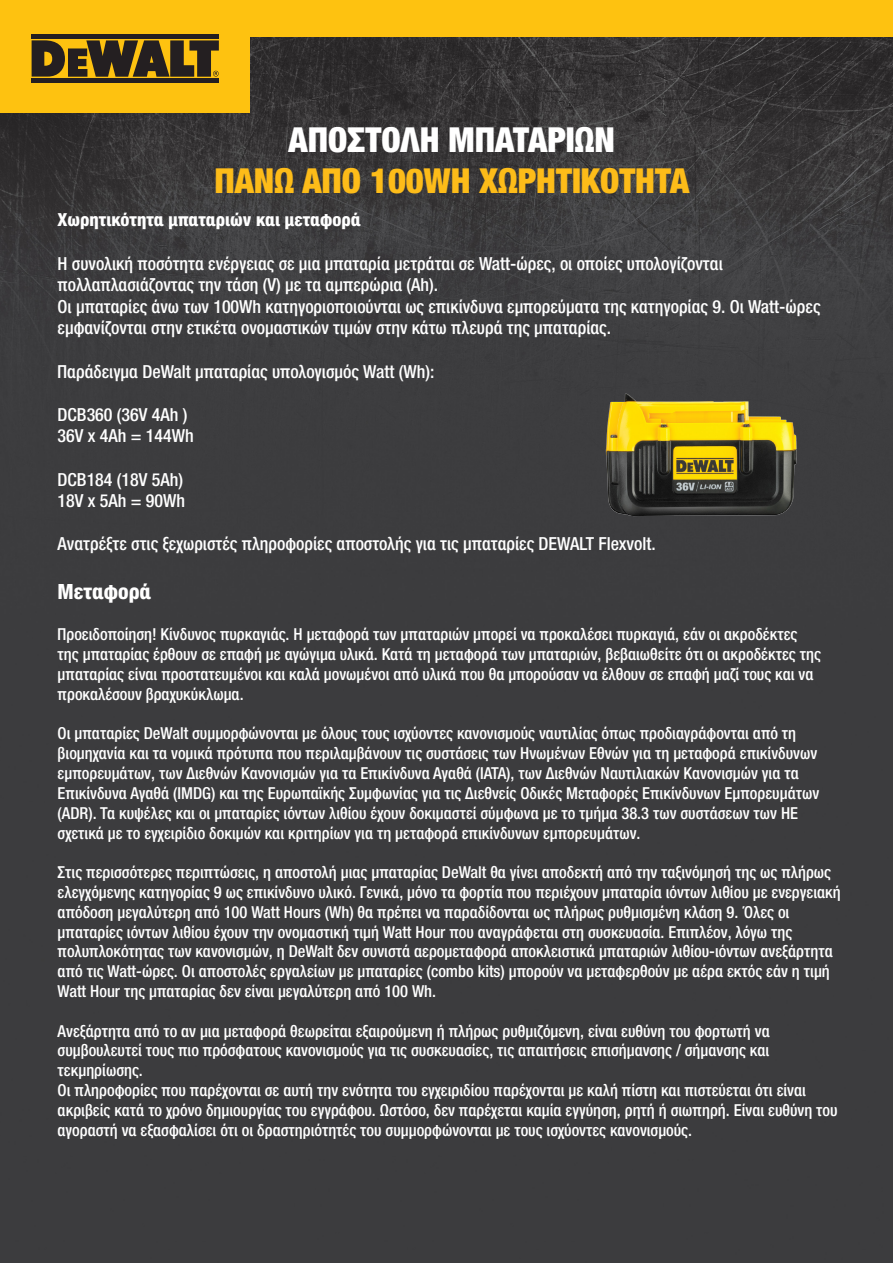
<style>
.page{position:relative;width:893px;height:1263px;background:#fff}
.page>*{position:absolute;margin:0;border:0;box-sizing:border-box;transform-origin:0 0}
.t1{font:900 condensed 34.5px "Helvetica Neue LTW1 G";color:#fdbc19}
.t2{font:900 condensed 34.5px "Helvetica Neue LTW1 G";color:#fff}
.t3{font:800 condensed 21px "Helvetica Neue LTW1 G";color:#fff}
.t4{font:500 condensed 18px/21.6px "Helvetica Neue LTW1 G";color:#fff}
.t5{font:800 condensed 18px "Helvetica Neue LTW1 G";color:#fff}
.t6{font:500 condensed 16.5px/19.8px "Helvetica Neue LTW1 G";color:#fff}
</style>
<div class="page">
<img style="left:0;top:36px;width:893px;height:1227px">
<div style="left:95px;top:0;width:798px;height:36px;background:#fec210"></div>
<div style="left:0;top:0;width:249px;height:113px;background:#fec210"></div>
<div style="left:32px;top:34px;width:187px;height:5px;background:#241f21"></div>
<div style="left:32px;top:78px;width:187px;height:5px;background:#241f21"></div>
<svg style="left:32px;top:40px;width:187px;height:37px"></svg>
<img style="left:564px;top:358px;width:260px;height:192px">
<p class="t2" style="left:289px;top:119px;width:328px">ΑΠΟΣΤΟΛΉ ΜΠΑΤΑΡΙΏΝ</p>
<p class="t1" style="left:214px;top:160px;width:476px">ΠΆΝΩ ΑΠΌ 100WH ΧΩΡΗΤΙΚΌΤΗΤΑ</p>
<p class="t5" style="left:58px;top:209px;width:304px">Χωρητικότητα μπαταριών και μεταφορά</p>
<p class="t4" style="left:58px;top:252px;width:667px">Η συνολική ποσότητα ενέργειας σε μια μπαταρία μετράται σε Watt-ώρες, οι οποίες υπολογίζονται πολλαπλασιάζοντας την τάση (V) με τα αμπερώρια (Ah).</p>
<p class="t4" style="left:58px;top:296px;width:764px">Οι μπαταρίες άνω των 100Wh κατηγοριοποιούνται ως επικίνδυνα εμπορεύματα της κατηγορίας 9. Οι Watt-ώρες εμφανίζονται στην ετικέτα ονομαστικών τιμών στην κάτω πλευρά της μπαταρίας.</p>
<p class="t4" style="left:58px;top:360px;width:378px">Παράδειγμα DeWalt μπαταρίας υπολογισμός Watt (Wh):</p>
<p class="t4" style="left:58px;top:404px;width:131px">DCB360 (36V 4Ah )</p>
<p class="t4" style="left:58px;top:425px;width:138px">36V x 4Ah = 144Wh</p>
<p class="t4" style="left:58px;top:468px;width:127px">DCB184 (18V 5Ah)</p>
<p class="t4" style="left:58px;top:490px;width:129px">18V x 5Ah = 90Wh</p>
<p class="t4" style="left:58px;top:533px;width:600px">Ανατρέξτε στις ξεχωριστές πληροφορίες αποστολής για τις μπαταρίες DEWALT Flexvolt.</p>
<p class="t3" style="left:58px;top:579px;width:95px">Μεταφορά</p>
<p class="t6" style="left:58px;top:625px;width:765px">Προειδοποίηση! Κίνδυνος πυρκαγιάς. Η μεταφορά των μπαταριών μπορεί να προκαλέσει πυρκαγιά, εάν οι ακροδέκτες της μπαταρίας έρθουν σε επαφή με αγώγιμα υλικά. Κατά τη μεταφορά των μπαταριών, βεβαιωθείτε ότι οι ακροδέκτες της μπαταρίας είναι προστατευμένοι και καλά μονωμένοι από υλικά που θα μπορούσαν να έλθουν σε επαφή μαζί τους και να προκαλέσουν βραχυκύκλωμα.</p>
<p class="t6" style="left:58px;top:724px;width:763px">Οι μπαταρίες DeWalt συμμορφώνονται με όλους τους ισχύοντες κανονισμούς ναυτιλίας όπως προδιαγράφονται από τη βιομηχανία και τα νομικά πρότυπα που περιλαμβάνουν τις συστάσεις των Ηνωμένων Εθνών για τη μεταφορά επικίνδυνων εμπορευμάτων, των Διεθνών Κανονισμών για τα Επικίνδυνα Αγαθά (IATA), των Διεθνών Ναυτιλιακών Κανονισμών για τα Επικίνδυνα Αγαθά (IMDG) και της Ευρωπαϊκής Συμφωνίας για τις Διεθνείς Οδικές Μεταφορές Επικίνδυνων Εμπορευμάτων (ADR). Τα κυψέλες και οι μπαταρίες ιόντων λιθίου έχουν δοκιμαστεί σύμφωνα με το τμήμα 38.3 των συστάσεων των ΗΕ σχετικά με το εγχειρίδιο δοκιμών και κριτηρίων για τη μεταφορά επικίνδυνων εμπορευμάτων.</p>
<p class="t6" style="left:58px;top:862px;width:785px">Στις περισσότερες περιπτώσεις, η αποστολή μιας μπαταρίας DeWalt θα γίνει αποδεκτή από την ταξινόμησή της ως πλήρως ελεγχόμενης κατηγορίας 9 ως επικίνδυνο υλικό. Γενικά, μόνο τα φορτία που περιέχουν μπαταρία ιόντων λιθίου με ενεργειακή απόδοση μεγαλύτερη από 100 Watt Hours (Wh) θα πρέπει να παραδίδονται ως πλήρως ρυθμισμένη κλάση 9. Όλες οι μπαταρίες ιόντων λιθίου έχουν την ονομαστική τιμή Watt Hour που αναγράφεται στη συσκευασία. Επιπλέον, λόγω της πολυπλοκότητας των κανονισμών, η DeWalt δεν συνιστά αερομεταφορά αποκλειστικά μπαταριών λιθίου-ιόντων ανεξάρτητα από τις Watt-ώρες. Οι αποστολές εργαλείων με μπαταρίες (combo kits) μπορούν να μεταφερθούν με αέρα εκτός εάν η τιμή Watt Hour της μπαταρίας δεν είναι μεγαλύτερη από 100 Wh.</p>
<p class="t6" style="left:58px;top:1021px;width:714px;text-align:justify">Ανεξάρτητα από το αν μια μεταφορά θεωρείται εξαιρούμενη ή πλήρως ρυθμιζόμενη, είναι ευθύνη του φορτωτή να συμβουλευτεί τους πιο πρόσφατους κανονισμούς για τις συσκευασίες, τις απαιτήσεις επισήμανσης / σήμανσης και τεκμηρίωσης.</p>
<p class="t6" style="left:58px;top:1080px;width:781px">Οι πληροφορίες που παρέχονται σε αυτή την ενότητα του εγχειριδίου παρέχονται με καλή πίστη και πιστεύεται ότι είναι ακριβείς κατά το χρόνο δημιουργίας του εγγράφου. Ωστόσο, δεν παρέχεται καμία εγγύηση, ρητή ή σιωπηρή. Είναι ευθύνη του αγοραστή να εξασφαλίσει ότι οι δραστηριότητές του συμμορφώνονται με τους ισχύοντες κανονισμούς.</p>
</div>
